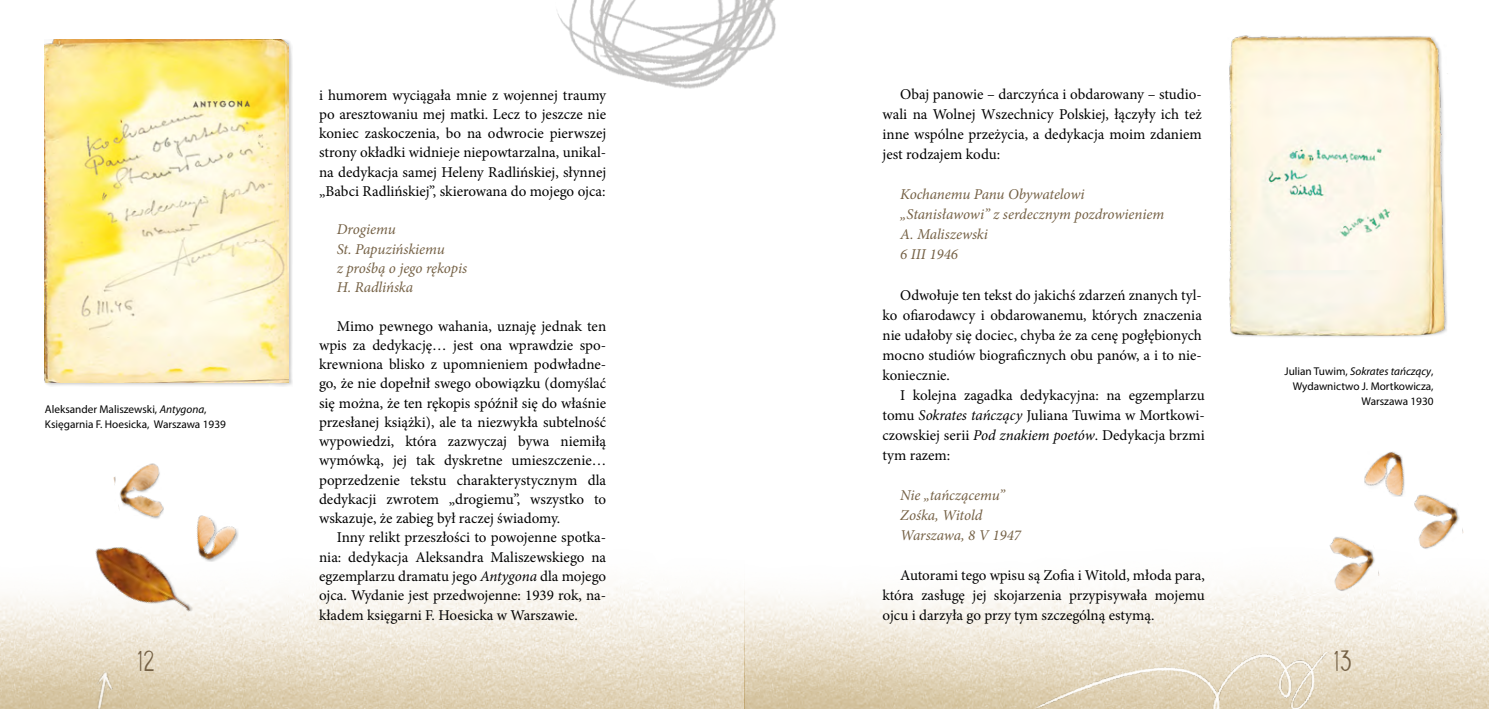
<style>
.page{position:relative;width:1489px;height:709px;background:#fff}
.page>*{position:absolute;margin:0;border:0;box-sizing:border-box;transform-origin:0 0}
.t1{font:300 25px "Lunch Box";color:#746044}
.t2{font:15px/19.2px "Minion Pro";color:#000;text-align:justify}
.t3{font:italic 15px/20px "Minion Pro";letter-spacing:-.005em;color:#746044}
.t4{font:11.25px/15px "Myriad Pro";color:#000}
.s1{font-style:italic}
</style>
<div class="page">
<img style="left:0;top:582px;width:1488px;height:127px">
<div style="left:44px;top:39px;width:248px;height:347px;background:#000;opacity:.2"></div>
<img style="left:44px;top:39px;width:244px;height:343px">
<img style="left:1229px;top:35px;width:219px;height:302px">
<img style="left:93px;top:547px;width:120px;height:85px">
<img style="left:113px;top:463px;width:51px;height:56px">
<div style="left:1330px;top:537px;width:51px;height:55px;background:#fefefd"></div>
<img style="left:1323px;top:537px;width:56px;height:55px">
<img style="left:1414px;top:495px;width:49px;height:54px">
<img style="left:177px;top:515px;width:71px;height:73px">
<img style="left:1364px;top:451px;width:57px;height:47px">
<img style="left:922px;top:652px;width:407px;height:57px">
<img style="left:88px;top:663px;width:31px;height:46px">
<img style="left:557px;top:0;width:219px;height:89px">
<p class="t4" style="left:45px;top:401px;width:182px">Aleksander Maliszewski, <span class="s1">Antygona</span>,<br>Księgarnia F. Hoesicka, Warszawa 1939</p>
<p class="t2" style="left:319px;top:85px;width:289px">i humorem wyciągała mnie z wojennej traumy po aresztowaniu mej matki. Lecz to jeszcze nie koniec zaskoczenia, bo na odwrocie pierwszej strony okładki widnieje niepowtarzalna, unikal&shy;na dedykacja samej Heleny Radlińskiej, słynnej „Babci Radlińskiej”, skierowana do mojego ojca:</p>
<p class="t3" style="left:337px;top:220px;width:132px;line-height:19.2px">Drogiemu<br>St. Papuzińskiemu<br>z prośbą o jego rękopis<br>H. Radlińska</p>
<p class="t2" style="left:319px;top:316px;width:289px;text-indent:18px">Mimo pewnego wahania, uznaję jednak ten wpis za dedykację… jest ona wprawdzie spo&shy;krewniona blisko z upomnieniem podwładne&shy;go, że nie dopełnił swego obowiązku (domyślać się można, że ten rękopis spóźnił się do właśnie przesłanej książki), ale ta niezwykła subtelność wypowiedzi, która zazwyczaj bywa niemiłą wymówką, jej tak dyskretne umieszczenie… poprzedzenie tekstu charakterystycznym dla dedykacji zwrotem „drogiemu”, wszystko to wskazuje, że zabieg był raczej świadomy.</p>
<p class="t2" style="left:319px;top:528px;width:289px;text-indent:18px">Inny relikt przeszłości to powojenne spotka&shy;nia: dedykacja Aleksandra Maliszewskiego na egzemplarzu dramatu jego <span class="s1">Antygona</span> dla mojego ojca. Wydanie jest przedwojenne: 1939 rok, na&shy;kładem księgarni F. Hoesicka w Warszawie.</p>
<p class="t2" style="left:882px;top:85px;width:321px;line-height:20px;text-indent:18px">Obaj panowie – darczyńca i obdarowany – studio&shy;wali na Wolnej Wszechnicy Polskiej, łączyły ich też inne wspólne przeżycia, a dedykacja moim zdaniem jest rodzajem kodu:</p>
<p class="t3" style="left:900px;top:185px;width:265px">Kochanemu Panu Obywatelowi „Stanisławowi” z serdecznym pozdrowieniem<br>A. Maliszewski<br>6 III 1946</p>
<p class="t2" style="left:882px;top:285px;width:321px;line-height:20px;text-indent:18px">Odwołuje ten tekst do jakichś zdarzeń znanych tyl&shy;ko ofiarodawcy i obdarowanemu, których znaczenia nie udałoby się dociec, chyba że za cenę pogłębionych mocno studiów biograficznych obu panów, a i to nie&shy;koniecznie.</p>
<p class="t2" style="left:882px;top:385px;width:324px;line-height:20px;text-indent:18px">I kolejna zagadka dedykacyjna: na egzemplarzu tomu <span class="s1">Sokrates tańczący</span> Juliana Tuwima w Mortkowi&shy;czowskiej serii <span class="s1">Pod znakiem poetów</span>. Dedykacja brzmi tym razem:</p>
<p class="t3" style="left:900px;top:485px;width:122px">Nie „tańczącemu”<br>Zośka, Witold<br>Warszawa, 8 V 1947</p>
<p class="t2" style="left:882px;top:565px;width:324px;line-height:20px;text-indent:18px">Autorami tego wpisu są Zofia i Witold, młoda para, która zasługę jej skojarzenia przypisywała mojemu ojcu i darzyła go przy tym szczególną estymą.</p>
<p class="t4" style="left:1284px;top:363px;width:150px;text-align:right">Julian Tuwim, <span class="s1">Sokrates tańczący</span>,<br>Wydawnictwo J. Mortkowicza,<br>Warszawa 1930</p>
<h1 class="t1" style="left:137px;top:642px;width:19px">12</h1>
<h1 class="t1" style="left:1333px;top:642px;width:20px">13</h1>
</div>
